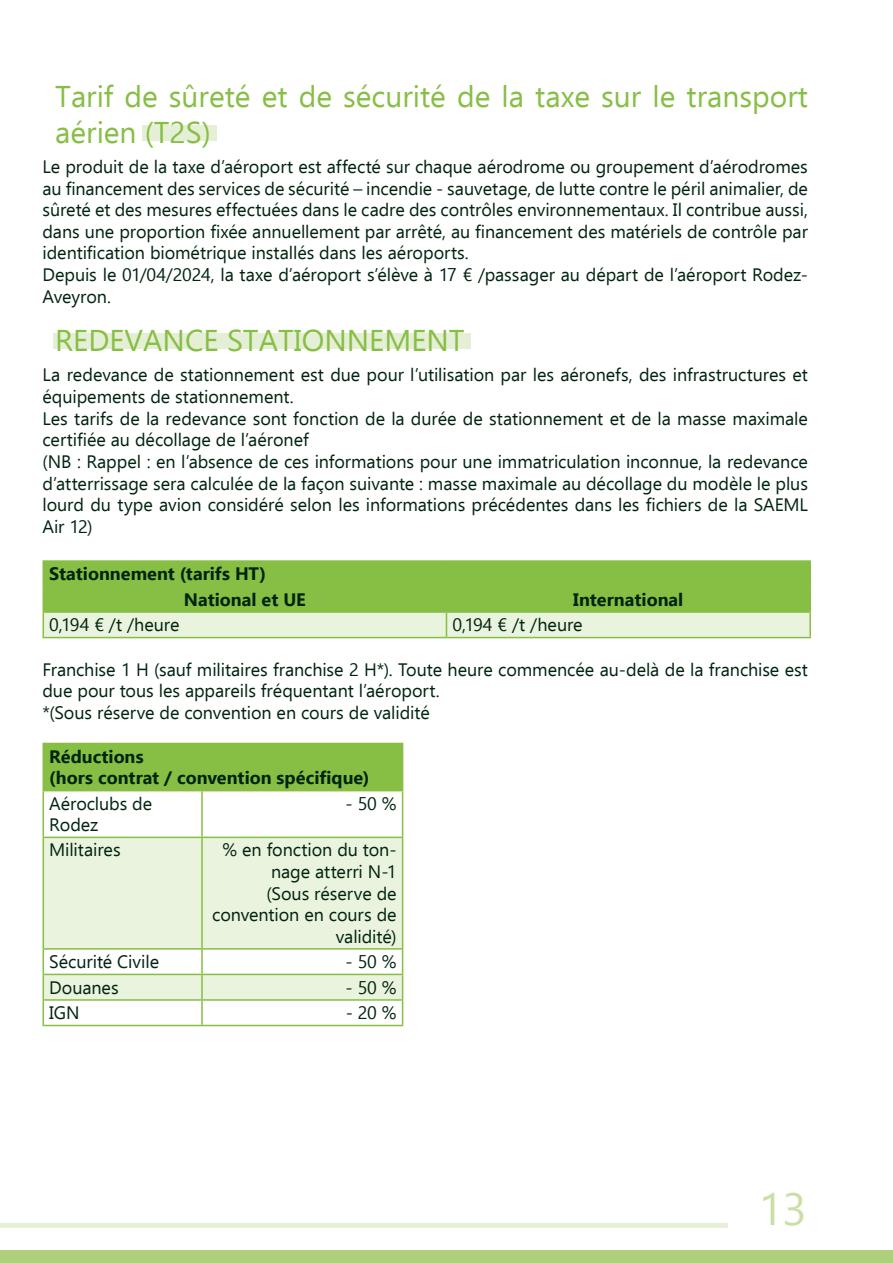
<style>
.page{position:relative;width:893px;height:1263px;background:#fff}
.page>*{position:absolute;margin:0;border:0;box-sizing:border-box;transform-origin:0 0}
.t1{font:45px "Ebrima";color:#c9dfa7}
.t2{font:30px/36px "Ebrima";color:#87be44}
.t3{font:18px/21.6px "Ebrima";letter-spacing:-.005em;color:#002410}
.t4{font:700 18px/25.5px "Ebrima";color:#002410}
</style>
<div class="page">
<div style="left:0;top:1250px;width:893px;height:13px;background:#aace76"></div>
<div style="left:0;top:1223px;width:727px;height:5px;background:#e5efd6"></div>
<div style="left:142px;top:125px;width:75px;height:16px;background:#e5efd6"></div>
<div style="left:53px;top:333px;width:418px;height:15px;background:#e5efd6"></div>
<hr style="left:809px;top:562px;width:2px;height:24px;background:#87be44">
<hr style="left:809px;top:587px;width:2px;height:24px;background:#87be44">
<svg style="left:43px;top:562px;width:766px;height:75px;background:#a7cf76"></svg>
<hr style="left:809px;top:613px;width:2px;height:24px;background:#87be44">
<hr style="left:43px;top:637px;width:403px;height:1px;background:#87be44">
<hr style="left:446px;top:637px;width:365px;height:1px;background:#87be44">
<hr style="left:43px;top:560px;width:403px;height:2px;background:#87be44">
<hr style="left:446px;top:560px;width:365px;height:2px;background:#87be44">
<hr style="left:43px;top:586px;width:403px;height:1px;background:#87be44">
<hr style="left:446px;top:586px;width:365px;height:1px;background:#87be44">
<hr style="left:43px;top:611px;width:403px;height:2px;background:#87be44">
<hr style="left:446px;top:611px;width:365px;height:2px;background:#87be44">
<div style="left:43px;top:743px;width:360px;height:48px;background:#87be44"></div>
<svg style="left:44px;top:838px;width:358px;height:161px;background:#ecf4e2"></svg>
<hr style="left:43px;top:791px;width:1px;height:46px;background:#87be44">
<hr style="left:201px;top:791px;width:2px;height:46px;background:#87be44">
<hr style="left:402px;top:791px;width:1px;height:46px;background:#87be44">
<hr style="left:43px;top:837px;width:159px;height:1px;background:#87be44">
<hr style="left:43px;top:838px;width:1px;height:110px;background:#87be44">
<hr style="left:202px;top:837px;width:201px;height:1px;background:#87be44">
<hr style="left:201px;top:838px;width:2px;height:110px;background:#87be44">
<hr style="left:402px;top:838px;width:1px;height:110px;background:#87be44">
<hr style="left:43px;top:948px;width:159px;height:2px;background:#87be44">
<hr style="left:202px;top:948px;width:201px;height:2px;background:#87be44">
<hr style="left:201px;top:950px;width:2px;height:24px;background:#87be44">
<hr style="left:43px;top:974px;width:159px;height:1px;background:#87be44">
<hr style="left:202px;top:974px;width:201px;height:1px;background:#87be44">
<hr style="left:201px;top:975px;width:2px;height:24px;background:#87be44">
<hr style="left:43px;top:999px;width:159px;height:2px;background:#87be44">
<svg style="left:43px;top:950px;width:1px;height:75px"></svg>
<hr style="left:202px;top:999px;width:201px;height:2px;background:#87be44">
<hr style="left:201px;top:1001px;width:2px;height:24px;background:#87be44">
<svg style="left:402px;top:950px;width:1px;height:75px"></svg>
<hr style="left:43px;top:1025px;width:159px;height:1px;background:#87be44">
<hr style="left:202px;top:1025px;width:201px;height:1px;background:#87be44">
<h2 class="t2" style="left:55px;top:77px;width:754px">Tarif de sûreté et de sécurité de la taxe sur le transport aérien (T2S)</h2>
<p class="t3" style="left:43px;top:155px;width:767px">Le produit de la taxe d’aéroport est affecté sur chaque aérodrome ou groupement d’aérodromes au financement des services de sécurité – incendie - sauvetage, de lutte contre le péril animalier, de sûreté et des mesures effectuées dans le cadre des contrôles environnementaux. Il contribue aussi, dans une proportion fixée annuellement par arrêté, au financement des matériels de contrôle par identification biométrique installés dans les aéroports.<br>Depuis le 01/04/2024, la taxe d’aéroport s’élève à 17 € /passager au départ de l’aéroport Rodez-Aveyron.</p>
<h2 class="t2" style="left:55px;top:322px;width:411px">REDEVANCE STATIONNEMENT</h2>
<p class="t3" style="left:43px;top:364px;width:767px">La redevance de stationnement est due pour l’utilisation par les aéronefs, des infrastructures et équipements de stationnement.<br>Les tarifs de la redevance sont fonction de la durée de stationnement et de la masse maximale certifiée au décollage de l’aéronef<br>(NB : Rappel : en l’absence de ces informations pour une immatriculation inconnue, la redevance d’atterrissage sera calculée de la façon suivante : masse maximale au décollage du modèle le plus lourd du type avion considéré selon les informations précédentes dans les fichiers de la SAEML Air 12)</p>
<p class="t4" style="left:184px;top:560px;width:123px;text-indent:-135px">Stationnement (tarifs HT)<br>National et UE</p>
<p class="t4" style="left:573px;top:586px;width:112px">International</p>
<p class="t3" style="left:49px;top:613px;width:132px">0,194 € /t /heure</p>
<p class="t3" style="left:452px;top:613px;width:132px">0,194 € /t /heure</p>
<p class="t3" style="left:43px;top:658px;width:767px">Franchise 1 H (sauf militaires franchise 2 H*). Toute heure commencée au-delà de la franchise est due pour tous les appareils fréquentant l’aéroport.<br>*(Sous réserve de convention en cours de validité</p>
<p class="t4" style="left:49px;top:744px;width:322px;line-height:21.6px">Réductions<br>(hors contrat / convention spécifique)</p>
<p class="t3" style="left:49px;top:792px;width:104px">Aéroclubs de<br>Rodez</p>
<p class="t3" style="left:346px;top:792px;width:52px">- 50 %</p>
<p class="t3" style="left:49px;top:839px;width:73px">Militaires</p>
<p class="t3" style="left:212px;top:839px;width:186px;text-align:right">% en fonction du ton&shy;nage atterri N-1<br>(Sous réserve de convention en cours de validité)</p>
<p class="t3" style="left:49px;top:950px;width:111px">Sécurité Civile</p>
<p class="t3" style="left:346px;top:950px;width:52px">- 50 %</p>
<p class="t3" style="left:49px;top:976px;width:71px">Douanes</p>
<p class="t3" style="left:346px;top:976px;width:52px">- 50 %</p>
<p class="t3" style="left:49px;top:1001px;width:32px">IGN</p>
<p class="t3" style="left:346px;top:1001px;width:52px">- 20 %</p>
<h1 class="t1" style="left:758px;top:1175px;width:50px">13</h1>
</div>
